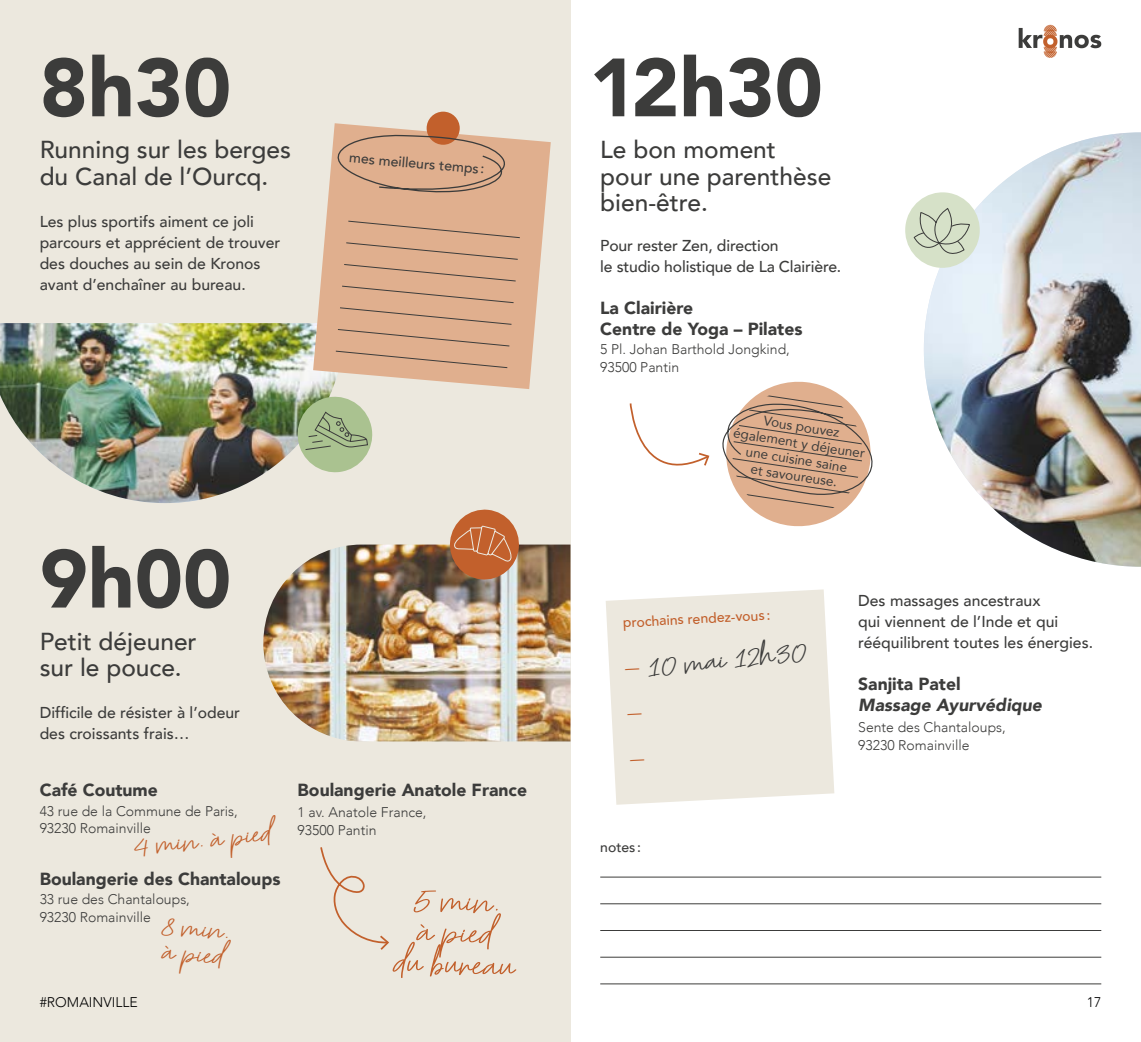
<style>
.page{position:relative;width:1141px;height:1042px;background:#fff}
.page>*{position:absolute;margin:0;border:0;box-sizing:border-box;transform-origin:0 0}
.t1{font:900 81.55px "Avenir";color:#3c3c3b}
.t2{font:35.52px/31.5px "Hesterica";color:#c2602c;text-align:center;scale:1.39 1}
.t3{font:30.28px "Hesterica";color:#3c3c3b;scale:1.39 1}
.t4{font:28.7px/25.6px "Hesterica";color:#c2602c;scale:1.39 1}
.t5{font:500 24.5px/26.2px "Avenir";color:#3c3c3b}
.t6{font:900 17.5px/21px "Avenir";color:#3c3c3b}
.t7{font:italic 900 17.5px "Avenir";color:#3c3c3b}
.t8{font:500 15.75px/21px "Avenir";color:#3c3c3b}
.t9{font:300 14px/17.5px "Avenir";color:#3c3c3b}
.t10{font:500 14px "Avenir";color:#3c3c3b}
.t11{font:500 14px "Avenir";color:#c2602c}
.t12{font:300 14px "Avenir";color:#000}
.t13{font:13.47px/16.4px "Avenir";color:#3c3c3b;text-align:center}
</style>
<div class="page">
<div style="left:0;top:0;width:570px;height:1042px;background:#ece8de"></div>
<img style="left:263px;top:544px;width:307px;height:197px">
<svg style="left:448px;top:509px;width:73px;height:72px"></svg>
<img style="left:0;top:323px;width:333px;height:180px">
<img style="left:924px;top:132px;width:217px;height:435px">
<svg style="left:313px;top:123px;width:238px;height:266px;fill:#e0af8e"></svg>
<div style="left:427px;top:112px;width:33px;height:33px;background:#c2602c;border-radius:50%"></div>
<svg style="left:320px;top:134px;width:192px;height:59px;background:#d6aa8c"></svg>
<svg style="left:335px;top:221px;width:185px;height:147px;background:#d8a98a"></svg>
<svg style="left:295px;top:394px;width:78px;height:81px"></svg>
<svg style="left:320px;top:847px;width:69px;height:103px"></svg>
<svg style="left:722px;top:381px;width:151px;height:146px"></svg>
<svg style="left:629px;top:403px;width:81px;height:63px"></svg>
<svg style="left:905px;top:190px;width:77px;height:80px"></svg>
<svg style="left:606px;top:589px;width:228px;height:216px;background:#ede9e0"></svg>
<hr style="left:600px;top:930px;width:501px;height:1px;background:#3c3c3b">
<hr style="left:600px;top:877px;width:501px;height:1px;background:#3c3c3b">
<hr style="left:600px;top:983px;width:501px;height:1px;background:#3c3c3b">
<hr style="left:600px;top:957px;width:501px;height:1px;background:#3c3c3b">
<hr style="left:600px;top:903px;width:501px;height:1px;background:#3c3c3b">
<svg style="left:1019px;top:25px;width:82px;height:33px"></svg>
<svg style="left:625px;top:668px;width:14px;height:2px"></svg>
<svg style="left:628px;top:713px;width:14px;height:2px"></svg>
<svg style="left:630px;top:759px;width:14px;height:2px"></svg>
<h1 class="t1" style="left:40px;top:18px;width:193px">8h30</h1>
<h3 class="t5" style="left:40px;top:135px;width:253px">Running sur les berges du Canal de l’Ourcq.</h3>
<p class="t8" style="left:40px;top:210px;width:242px">Les plus sportifs aiment ce joli parcours et apprécient de trouver des douches au sein de Kronos avant d’enchaîner au bureau.</p>
<p class="t10" style="left:350px;top:145px;width:137px;rotate:5deg">mes meilleurs temps :</p>
<h1 class="t1" style="left:40px;top:509px;width:193px">9h00</h1>
<h3 class="t5" style="left:40px;top:627px;width:158px">Petit déjeuner sur le pouce.</h3>
<p class="t8" style="left:40px;top:701px;width:202px">Difficile de résister à l’odeur des croissants frais…</p>
<p class="t6" style="left:40px;top:779px;width:120px">Café Coutume</p>
<p class="t9" style="left:40px;top:802px;width:200px">43 rue de la Commune de Paris,<br>93230 Romainville</p>
<h3 class="t4" style="left:132px;top:828px;width:101px;rotate:-6deg">4 min. à pied</h3>
<p class="t6" style="left:40px;top:868px;width:242px">Boulangerie des Chantaloups</p>
<p class="t9" style="left:40px;top:890px;width:152px">33 rue des Chantaloups,<br>93230 Romainville</p>
<h3 class="t4" style="left:164px;top:906px;width:51px;rotate:5deg">8 min. à pied</h3>
<p class="t6" style="left:298px;top:779px;width:231px">Boulangerie Anatole France</p>
<p class="t9" style="left:298px;top:804px;width:130px">1 av. Anatole France,<br>93500 Pantin</p>
<h2 class="t2" style="left:398px;top:875px;width:88px;rotate:2deg">5 min.<br>à pied<br>du bureau</h2>
<h1 class="t1" style="left:589px;top:18px;width:235px">12h30</h1>
<h3 class="t5" style="left:600px;top:135px;width:233px">Le bon moment pour une parenthèse bien-être.</h3>
<p class="t8" style="left:600px;top:234px;width:243px">Pour rester Zen, direction<br>le studio holistique de La Clairière.</p>
<p class="t6" style="left:600px;top:297px;width:204px">La Clairière<br>Centre de Yoga – Pilates</p>
<p class="t9" style="left:600px;top:340px;width:191px">5 Pl. Johan Barthold Jongkind,<br>93500 Pantin</p>
<p class="t13" style="left:738px;top:408px;width:134px;rotate:9deg">Vous pouvez également y déjeuner une cuisine saine<br>et savoureuse.</p>
<p class="t11" style="left:622px;top:610px;width:149px;rotate:-3deg">prochains rendez-vous :</p>
<h3 class="t3" style="left:645px;top:643px;width:116px;rotate:-6deg">10 mai 12h30</h3>
<p class="t10" style="left:600px;top:835px;width:42px">notes :</p>
<p class="t8" style="left:858px;top:589px;width:236px">Des massages ancestraux<br>qui viennent de l’Inde et qui rééquilibrent toutes les énergies.</p>
<p class="t6" style="left:858px;top:673px;width:104px">Sanjita Patel</p>
<p class="t7" style="left:858px;top:690px;width:185px">Massage Ayurvédique</p>
<p class="t9" style="left:858px;top:718px;width:149px">Sente des Chantaloups,<br>93230 Romainville</p>
<p class="t12" style="left:40px;top:994px;width:100px">#ROMAINVILLE</p>
<p class="t12" style="left:1087px;top:994px;width:16px">17</p>
</div>
